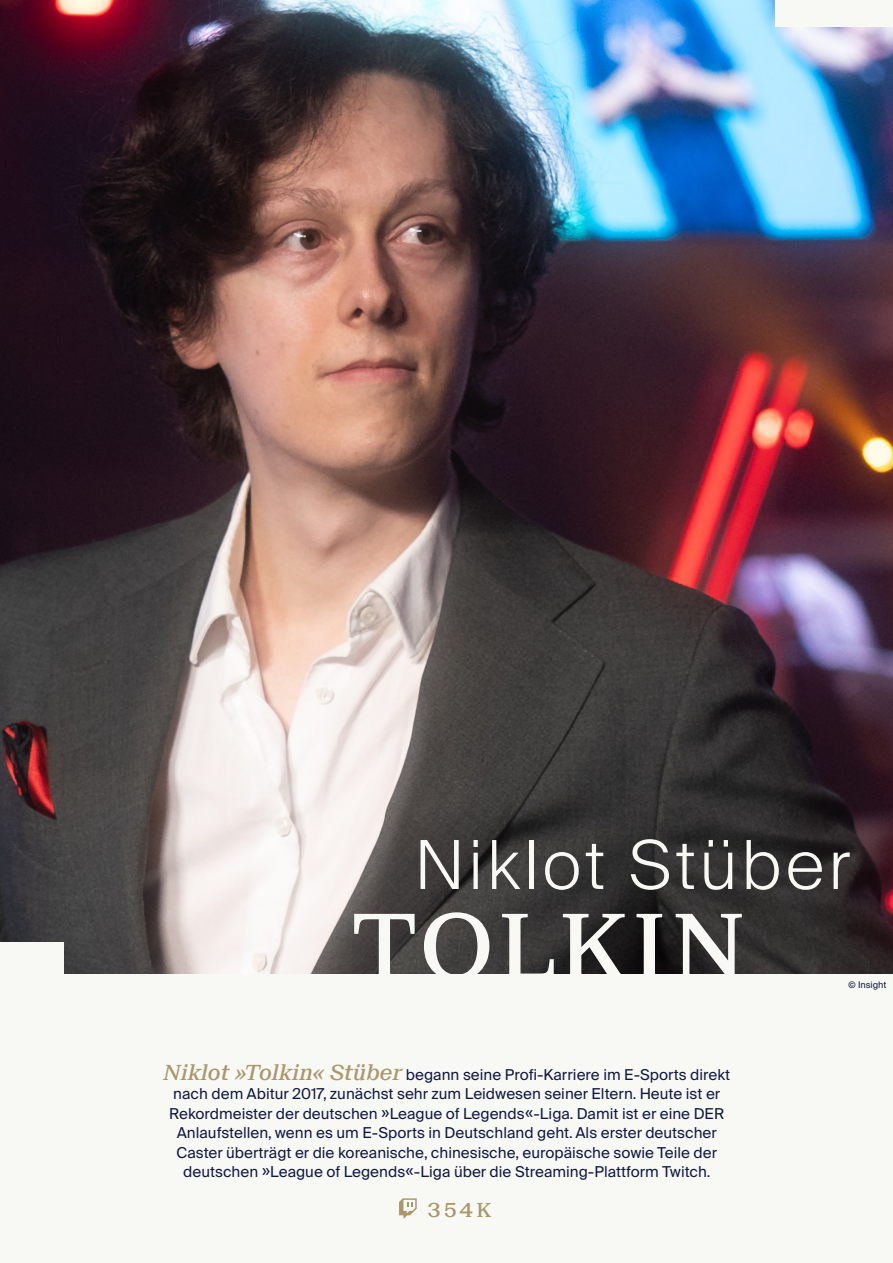
<style>
.page{position:relative;width:893px;height:1263px;background:#f8f8f5}
.page>*{position:absolute;margin:0;border:0;box-sizing:border-box;transform-origin:0 0}
.t1{font:500 90px "Suisse Neue";letter-spacing:.03em;color:#f8f8f5}
.t2{font:300 67.5px "Suisse Intl";letter-spacing:.05em;color:#f8f8f5}
.t3{font:500 19.5px "Suisse Neue";color:#aa986b}
.t4{font:15px/19.5px "Suisse Intl";color:#101840;text-align:center}
.t5{font:9px "Suisse Intl";color:#101840}
.s1{font-family:"Suisse Neue";font-weight:500;font-style:italic;font-size:21px;color:#aa986b}
</style>
<div class="page">
<img style="left:0;top:0;width:893px;height:974px">
<div style="left:775px;top:0;width:118px;height:27px;background:#f8f8f5"></div>
<div style="left:0;top:942px;width:64px;height:57px;background:#f8f8f5"></div>
<svg style="left:399px;top:1198px;width:18px;height:21px"></svg>
<h2 class="t2" style="left:414px;top:815px;width:438px">Niklot Stüber</h2>
<h1 class="t1" style="left:352px;top:894px;width:394px">TOLKIN</h1>
<p class="t4" style="left:163px;top:1065px;width:568px"><span class="s1">Niklot »Tolkin« Stüber</span> begann seine Profi-Karriere im E-Sports direkt nach dem Abitur 2017, zunächst sehr zum Leidwesen seiner Eltern. Heute ist er Rekordmeister der deutschen »League of Legends«-Liga. Damit ist er eine DER Anlaufstellen, wenn es um E-Sports in Deutschland geht. Als erster deutscher Caster überträgt er die koreanische, chinesische, europäische sowie Teile der deutschen »League of Legends«-Liga über die Streaming-Plattform Twitch.</p>
<h3 class="t3" style="left:428px;top:1198px;width:65px">354K</h3>
<p class="t5" style="left:848px;top:978px;width:40px">© Insight</p>
</div>
